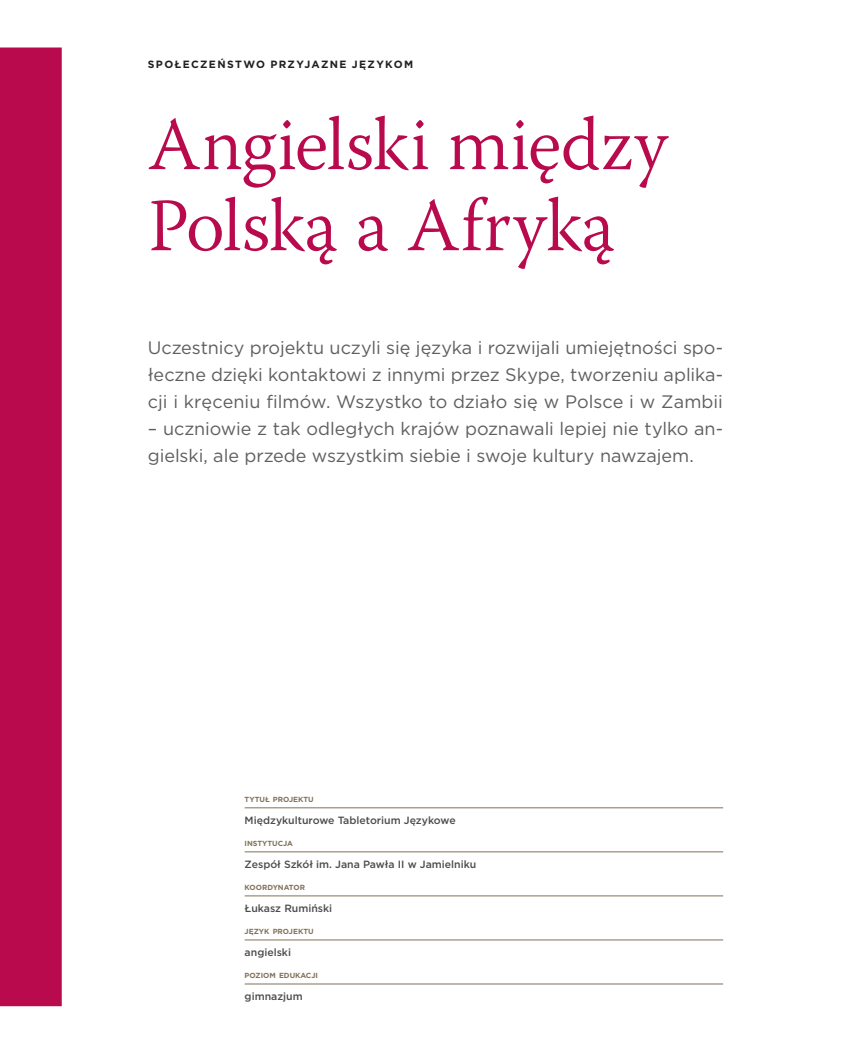
<style>
.page{position:relative;width:860px;height:1057px;background:#fff}
.page>*{position:absolute;margin:0;border:0;box-sizing:border-box;transform-origin:0 0}
.t1{font:300 75px/81px "Warnock Pro";letter-spacing:-.01em;color:#b80a4d}
.t2{font:18px/27px "Gotham";letter-spacing:-.005em;color:#5f5f62;text-align:justify}
.t3{font:500 10.5px "Gotham";color:#4b4c4d}
.t4{font:700 10.5px "Gotham";letter-spacing:.13em;color:#231f20}
.t5{font:700 7.35px "Gotham";color:#837259}
</style>
<div class="page">
<hr style="left:245px;top:807px;width:478px;height:1px;background:#837259">
<hr style="left:245px;top:851px;width:478px;height:1px;background:#837259">
<hr style="left:245px;top:895px;width:478px;height:1px;background:#837259">
<hr style="left:245px;top:939px;width:478px;height:1px;background:#837259">
<hr style="left:245px;top:983px;width:478px;height:1px;background:#837259">
<div style="left:0;top:47px;width:62px;height:958px;background:#b80a4d"></div>
<p class="t4" style="left:148px;top:57px;width:267px">SPOŁECZEŃSTWO PRZYJAZNE JĘZYKOM</p>
<h1 class="t1" style="left:148px;top:103px;width:522px">Angielski między<br>Polską a Afryką</h1>
<p class="t2" style="left:148px;top:333px;width:577px">Uczestnicy projektu uczyli się języka i rozwijali umiejętności spo&shy;łeczne dzięki kontaktowi z innymi przez Skype, tworzeniu aplika&shy;cji i kręceniu filmów. Wszystko to działo się w Polsce i w Zambii</p>
<p class="t2" style="left:148px;top:414px;width:577px">– uczniowie z tak odległych krajów poznawali lepiej nie tylko an&shy;gielski, ale przede wszystkim siebie i swoje kultury nawzajem.</p>
<p class="t5" style="left:245px;top:794px;width:71px">TYTUŁ PROJEKTU</p>
<p class="t3" style="left:245px;top:813px;width:212px">Międzykulturowe Tabletorium Językowe</p>
<p class="t5" style="left:245px;top:838px;width:50px">INSTYTUCJA</p>
<p class="t3" style="left:245px;top:857px;width:233px">Zespół Szkół im. Jana Pawła II w Jamielniku</p>
<p class="t5" style="left:245px;top:882px;width:62px">KOORDYNATOR</p>
<p class="t3" style="left:245px;top:901px;width:89px">Łukasz Rumiński</p>
<p class="t5" style="left:245px;top:926px;width:70px">JĘZYK PROJEKTU</p>
<p class="t3" style="left:245px;top:945px;width:48px">angielski</p>
<p class="t5" style="left:245px;top:970px;width:75px">POZIOM EDUKACJI</p>
<p class="t3" style="left:245px;top:989px;width:60px">gimnazjum</p>
</div>
